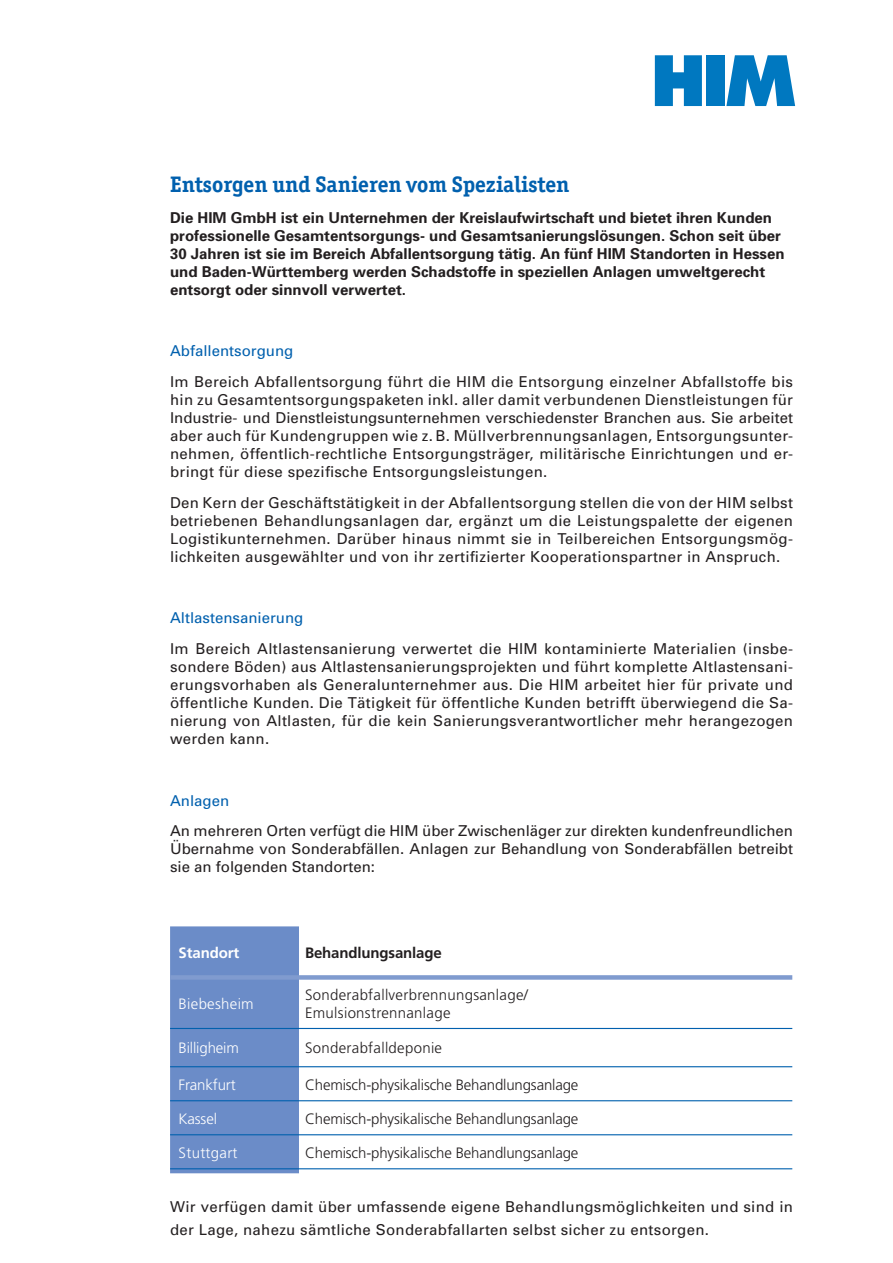
<style>
.page{position:relative;width:893px;height:1263px;background:#fff}
.page>*{position:absolute;margin:0;border:0;box-sizing:border-box;transform-origin:0 0}
.t1{font:700 22.5px "Officina Ser ITC";color:#0160ae}
.t2{font:15px/18px "Univers";letter-spacing:.02em;color:#231f20;text-align:justify}
.t3{font:700 15px/18px "Univers";color:#231f20}
.t4{font:300 15px "Frutiger";letter-spacing:-.01em;color:#231f20}
.t5{font:300 15px/18px "Frutiger";letter-spacing:.02em;color:#231f20}
.t6{font:15px "Univers";color:#0160ae}
.t7{font:300 15px "Frutiger";letter-spacing:-.01em;color:#fff}
.t8{font:300 15px "Frutiger";letter-spacing:.02em;color:#fff}
.t9{font:700 15px "Frutiger";letter-spacing:-.01em;color:#231f20}
.t10{font:700 15px "Frutiger";letter-spacing:-.01em;color:#fff}
</style>
<div class="page">
<div style="left:706px;top:55px;width:19px;height:51px;background:#0078c0"></div>
<svg style="left:655px;top:55px;width:47px;height:51px;background:#2a8eca"></svg>
<svg style="left:726px;top:55px;width:69px;height:51px"></svg>
<div style="left:170px;top:926px;width:129px;height:247px;background:#6b8cc8"></div>
<svg style="left:299px;top:1027px;width:493px;height:143px"></svg>
<hr style="left:170px;top:1066px;width:129px;height:1px;background:#0160ae">
<hr style="left:299px;top:1066px;width:493px;height:1px;background:#0160ae">
<hr style="left:170px;top:1100px;width:129px;height:1px;background:#0160ae">
<hr style="left:299px;top:1100px;width:493px;height:1px;background:#0160ae">
<hr style="left:170px;top:1134px;width:129px;height:1px;background:#0160ae">
<hr style="left:299px;top:1134px;width:493px;height:1px;background:#0160ae">
<hr style="left:170px;top:1168px;width:129px;height:1px;background:#0160ae">
<hr style="left:299px;top:1168px;width:493px;height:1px;background:#0160ae">
<div style="left:170px;top:975px;width:129px;height:5px;background:#809bcf"></div>
<div style="left:299px;top:975px;width:493px;height:5px;background:#809bcf"></div>
<hr style="left:170px;top:1028px;width:129px;height:1px;background:#0160ae">
<hr style="left:299px;top:1028px;width:493px;height:1px;background:#0160ae">
<h1 class="t1" style="left:170px;top:170px;width:401px">Entsorgen und Sanieren vom Spezialisten</h1>
<p class="t3" style="left:170px;top:208px;width:616px">Die HIM GmbH ist ein Unternehmen der Kreislaufwirtschaft und bietet ihren Kunden professionelle Gesamtentsorgungs- und Gesamtsanierungslösungen. Schon seit über 30 Jahren ist sie im Bereich Abfallentsorgung tätig. An fünf HIM Standorten in Hessen und Baden-Württemberg werden Schadstoffe in speziellen Anlagen umweltgerecht entsorgt oder sinnvoll verwertet.</p>
<p class="t6" style="left:170px;top:342px;width:125px">Abfallentsorgung</p>
<p class="t2" style="left:170px;top:372px;width:624px">Im Bereich Abfallentsorgung führt die HIM die Entsorgung einzelner Abfallstoffe bis hin zu Gesamtentsorgungspaketen inkl. aller damit verbundenen Dienstleistungen für Industrie- und Dienstleistungsunternehmen verschiedenster Branchen aus. Sie arbeitet aber auch für Kundengruppen wie z.B. Müllverbrennungsanlagen, Entsorgungsunter&shy;nehmen, öffentlich-rechtliche Entsorgungsträger, militärische Einrichtungen und er&shy;bringt für diese spezifische Entsorgungsleistungen.</p>
<p class="t2" style="left:170px;top:493px;width:624px">Den Kern der Geschäftstätigkeit in der Abfallentsorgung stellen die von der HIM selbst betriebenen Behandlungsanlagen dar, ergänzt um die Leistungspalette der eigenen Logistikunternehmen. Darüber hinaus nimmt sie in Teilbereichen Entsorgungsmög&shy;lichkeiten ausgewählter und von ihr zertifizierter Kooperationspartner in Anspruch.</p>
<p class="t6" style="left:170px;top:609px;width:135px">Altlastensanierung</p>
<p class="t2" style="left:170px;top:639px;width:624px">Im Bereich Altlastensanierung verwertet die HIM kontaminierte Materialien (insbe&shy;sondere Böden) aus Altlastensanierungsprojekten und führt komplette Altlastensani&shy;erungsvorhaben als Generalunternehmer aus. Die HIM arbeitet hier für private und öffentliche Kunden. Die Tätigkeit für öffentliche Kunden betrifft überwiegend die Sa&shy;nierung von Altlasten, für die kein Sanierungsverantwortlicher mehr herangezogen werden kann.</p>
<p class="t6" style="left:170px;top:791px;width:61px">Anlagen</p>
<p class="t2" style="left:170px;top:822px;width:624px">An mehreren Orten verfügt die HIM über Zwischenläger zur direkten kundenfreundlichen Übernahme von Sonderabfällen. Anlagen zur Behandlung von Sonderabfällen betreibt sie an folgenden Standorten:</p>
<p class="t10" style="left:179px;top:944px;width:62px">Standort</p>
<p class="t9" style="left:305px;top:944px;width:138px">Behandlungsanlage</p>
<p class="t8" style="left:179px;top:995px;width:77px">Biebesheim</p>
<p class="t5" style="left:305px;top:986px;width:224px">Sonderabfallverbrennungsanlage/<br>Emulsionstrennanlage</p>
<p class="t7" style="left:179px;top:1040px;width:62px">Billigheim</p>
<p class="t5" style="left:305px;top:1039px;width:139px">Sonderabfalldeponie</p>
<p class="t7" style="left:179px;top:1076px;width:59px">Frankfurt</p>
<p class="t4" style="left:305px;top:1076px;width:275px">Chemisch-physikalische Behandlungsanlage</p>
<p class="t7" style="left:179px;top:1110px;width:40px">Kassel</p>
<p class="t4" style="left:305px;top:1110px;width:275px">Chemisch-physikalische Behandlungsanlage</p>
<p class="t8" style="left:179px;top:1144px;width:61px">Stuttgart</p>
<p class="t4" style="left:305px;top:1144px;width:275px">Chemisch-physikalische Behandlungsanlage</p>
<p class="t2" style="left:170px;top:1195px;width:624px;line-height:22.5px">Wir verfügen damit über umfassende eigene Behandlungsmöglichkeiten und sind in der Lage, nahezu sämtliche Sonderabfallarten selbst sicher zu entsorgen.</p>
</div>
